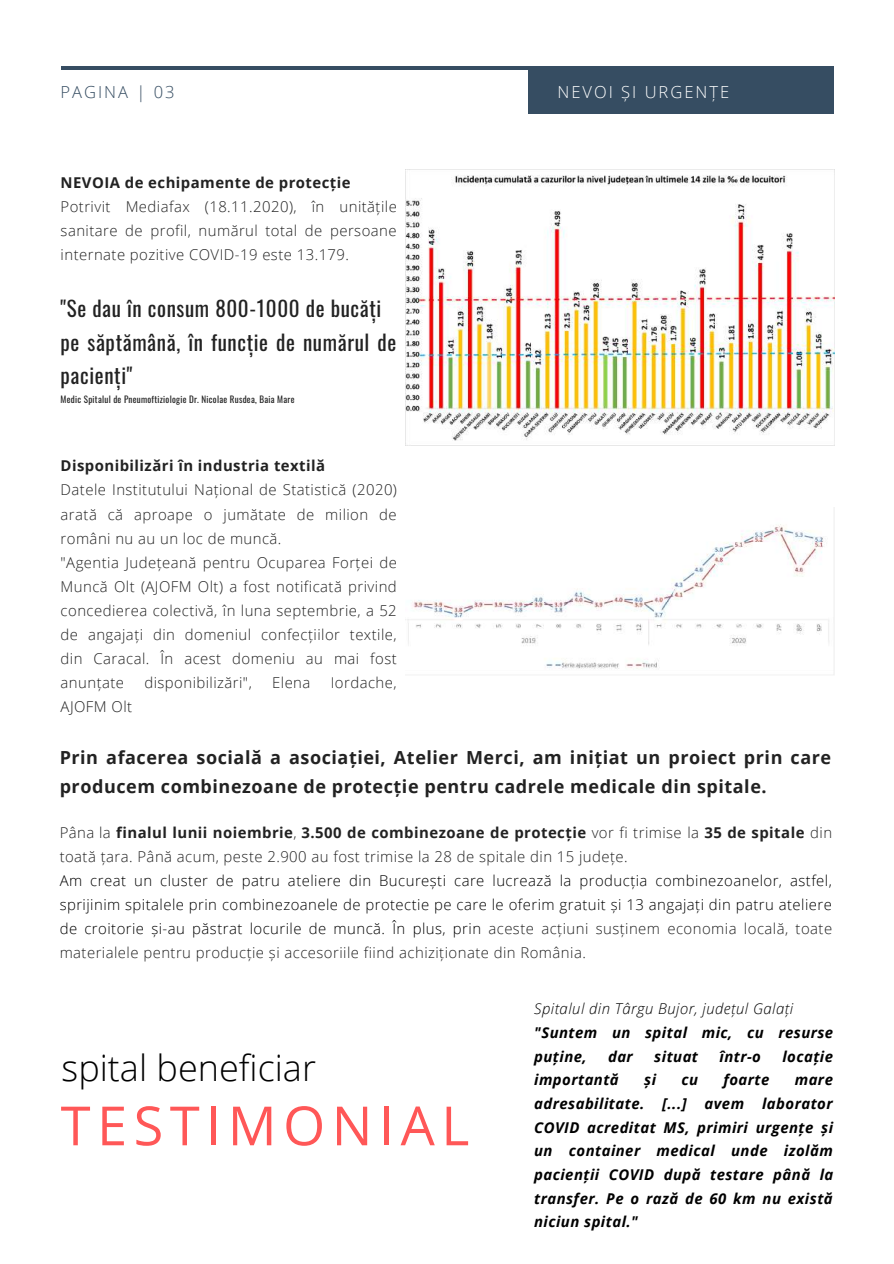
<style>
.page{position:relative;width:894px;height:1264px;background:#fff}
.page>*{position:absolute;margin:0;border:0;box-sizing:border-box;transform-origin:0 0}
.t1{font:54px "Open Sans";letter-spacing:.12em;color:#ff5757}
.t2{font:300 36px "Open Sans";color:#000}
.t3{font:21px/33.8px "Oswald";letter-spacing:.03em;color:#222}
.t4{font:700 18px/29px "Open Sans";letter-spacing:.03em;color:#222}
.t5{font:300 16.5px "Open Sans";letter-spacing:.12em;color:#fff}
.t6{font:300 16.5px "Open Sans";letter-spacing:.12em;color:#364d62}
.t7{font:300 14.85px/24px "Open Sans";letter-spacing:.03em;color:#222}
.t8{font:300 14.85px/24px "Open Sans";letter-spacing:.03em;color:#000;text-align:justify}
.t9{font:italic 700 14.85px/23.7px "Open Sans";letter-spacing:.03em;color:#000}
.t10{font:700 14.85px "Open Sans";letter-spacing:.03em;color:#222}
.t11{font:italic 300 14.85px "Open Sans";letter-spacing:.03em;color:#000}
.t12{font:9px "Oswald";letter-spacing:.03em;color:#222}
.s1{font-weight:700}
.s2{color:#222}
</style>
<div class="page">
<hr style="left:61px;top:66px;width:771px;height:4px;background:#364d62">
<div style="left:528px;top:66px;width:305px;height:48px;background:#364d62"></div>
<img style="left:406px;top:175px;width:428px;height:271px">
<img style="left:407px;top:524px;width:427px;height:151px">
<p class="t6" style="left:61px;top:80px;width:115px">PAGINA | 03</p>
<p class="t5" style="left:557px;top:80px;width:173px">NEVOI ȘI URGENȚE</p>
<p class="t10" style="left:61px;top:172px;width:291px">NEVOIA de echipamente de protecție</p>
<p class="t7" style="left:61px;top:194px;width:337px;text-align:justify">Potrivit Mediafax (18.11.2020), în unitățile sanitare de profil, numărul total de persoane internate pozitive COVID-19 este 13.179.</p>
<h3 class="t3" style="left:61px;top:290px;width:337px">"Se dau în consum 800-1000 de bucăți pe săptămână, în funcție de numărul de pacienți"</h3>
<p class="t12" style="left:61px;top:392px;width:235px">Medic Spitalul de Pneumoftiziologie Dr. Nicolae Rusdea, Baia Mare</p>
<p class="t10" style="left:61px;top:455px;width:266px">Disponibilizări în industria textilă</p>
<p class="t7" style="left:61px;top:477px;width:338px">Datele Institutului Național de Statistică (2020) arată că aproape o jumătate de milion de români nu au un loc de muncă.<br>"Agentia Județeană pentru Ocuparea Forței de Muncă Olt (AJOFM Olt) a fost notificată privind concedierea colectivă, în luna septembrie, a 52 de angajați din domeniul confecțiilor textile, din Caracal. În acest domeniu au mai fost anunțate</p>
<p class="t7" style="left:144px;top:670px;width:109px">disponibilizări",</p>
<p class="t7" style="left:272px;top:670px;width:40px">Elena</p>
<p class="t7" style="left:330px;top:670px;width:67px">Iordache,</p>
<p class="t7" style="left:61px;top:694px;width:73px">AJOFM Olt</p>
<p class="t4" style="left:60px;top:742px;width:772px">Prin afacerea socială a asociației, Atelier Merci, am inițiat un proiect prin care producem combinezoane de protecție pentru cadrele medicale din spitale.</p>
<p class="t7" style="left:60px;top:820px;width:773px">Pâna la <span class="s1">finalul lunii noiembrie</span>, <span class="s1">3.500 de combinezoane de protecție</span> vor fi trimise la <span class="s1">35 de spitale</span> din toată țara. Până acum, peste 2.900 au fost trimise la 28 de spitale din 15 județe.</p>
<p class="t8" style="left:60px;top:868px;width:773px">Am creat un cluster de patru ateliere din București care lucrează la producția combinezoanelor, astfel, sprijinim spitalele prin combinezoanele de protectie pe care le oferim gratuit și 13 angajați din patru ateliere de croitorie și-au păstrat locurile de muncă. În plus, prin <span class="s2">aceste acțiuni susținem economia locală, toate materialele pentru producție și accesoriile fiind achiziționate din România.</span></p>
<h2 class="t2" style="left:62px;top:1042px;width:256px">spital beneficiar</h2>
<h1 class="t1" style="left:61px;top:1087px;width:410px">TESTIMONIAL</h1>
<p class="t11" style="left:534px;top:998px;width:260px">Spitalul din Târgu Bujor, județul Galați</p>
<p class="t9" style="left:534px;top:1020px;width:300px">"Suntem un spital mic, cu resurse puține,</p>
<p class="t9" style="left:608px;top:1044px;width:26px">dar</p>
<p class="t9" style="left:654px;top:1044px;width:45px">situat</p>
<p class="t9" style="left:719px;top:1044px;width:43px">într-o</p>
<p class="t9" style="left:782px;top:1044px;width:52px">locație</p>
<p class="t9" style="left:534px;top:1067px;width:86px">importantă</p>
<p class="t9" style="left:644px;top:1067px;width:13px">și</p>
<p class="t9" style="left:681px;top:1067px;width:18px">cu</p>
<p class="t9" style="left:723px;top:1067px;width:48px">foarte</p>
<p class="t9" style="left:534px;top:1067px;width:301px;text-align:justify;text-indent:260px">mare adresabilitate. [...] avem laborator COVID acreditat MS, primiri urgențe și un container medical unde izolăm pacienții COVID după testare până la transfer. Pe o rază de 60 km nu există niciun spital."</p>
</div>
